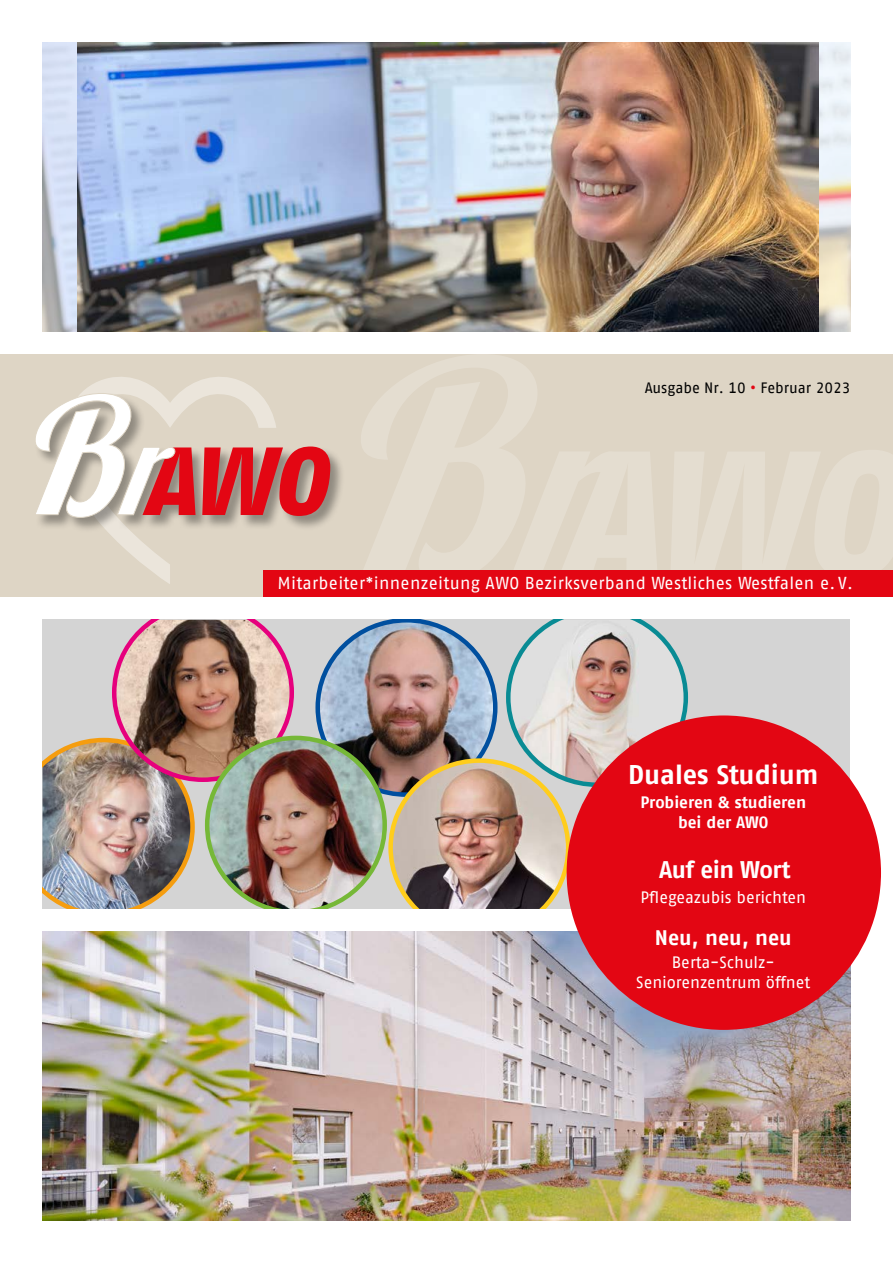
<style>
.page{position:relative;width:893px;height:1263px;background:#fff}
.page>*{position:absolute;margin:0;border:0;box-sizing:border-box;transform-origin:0 0}
.t1{font:700 27px "AWO Fago Office";letter-spacing:-.005em;color:#fff}
.t2{font:700 24px "AWO Fago Office";letter-spacing:-.025em;color:#fff}
.t3{font:700 21px "AWO Fago Office";letter-spacing:-.005em;color:#fff}
.t4{font:17.25px "AWO Fago Office";letter-spacing:.02em;color:#fff}
.t5{font:16.5px/19.8px "AWO Fago Office";color:#fff;text-align:center}
.t6{font:700 16.5px/19.8px "AWO Fago Office";letter-spacing:-.005em;color:#fff;text-align:center}
.t7{font:15px "AWO Fago Office";color:#000}
.s1{font-weight:700;color:#e30613}
</style>
<div class="page">
<img style="left:43px;top:43px;width:807px;height:289px">
<div style="left:43px;top:620px;width:807px;height:289px;background:#d4d4d4"></div>
<img style="left:43px;top:620px;width:645px;height:289px">
<div style="left:0;top:354px;width:893px;height:242px;background:#ded5c5"></div>
<svg style="left:671px;top:450px;width:222px;height:120px"></svg>
<svg style="left:551px;top:452px;width:106px;height:118px"></svg>
<svg style="left:361px;top:355px;width:190px;height:215px;fill:#e4dccf"></svg>
<div style="left:35px;top:393px;width:310px;height:140px;background:#000;opacity:.35"></div>
<svg style="left:35px;top:377px;width:295px;height:207px"></svg>
<img style="left:43px;top:931px;width:807px;height:289px">
<div style="left:264px;top:570px;width:629px;height:26px;background:#e30613"></div>
<div style="left:567px;top:715px;width:314px;height:315px;background:#e30613;border-radius:50%"></div>
<img style="left:78px;top:43px;width:740px;height:289px">
<p class="t7" style="left:645px;top:379px;width:207px">Ausgabe Nr. 10 <span class="s1">•</span> Februar 2023</p>
<p class="t4" style="left:277px;top:573px;width:577px">Mitarbeiter*innenzeitung AWO Bezirksverband Westliches Westfalen e. V.</p>
<h1 class="t1" style="left:628px;top:759px;width:192px">Duales Studium</h1>
<p class="t6" style="left:640px;top:792px;width:167px">Probieren &amp; studieren bei der AWO</p>
<h2 class="t2" style="left:659px;top:855px;width:133px">Auf ein Wort</h2>
<p class="t5" style="left:640px;top:887px;width:167px">Pflegeazubis berichten</p>
<p class="t3" style="left:655px;top:926px;width:138px">Neu, neu, neu</p>
<p class="t5" style="left:636px;top:952px;width:176px">Berta-Schulz-<br>Seniorenzentrum öffnet</p>
</div>
